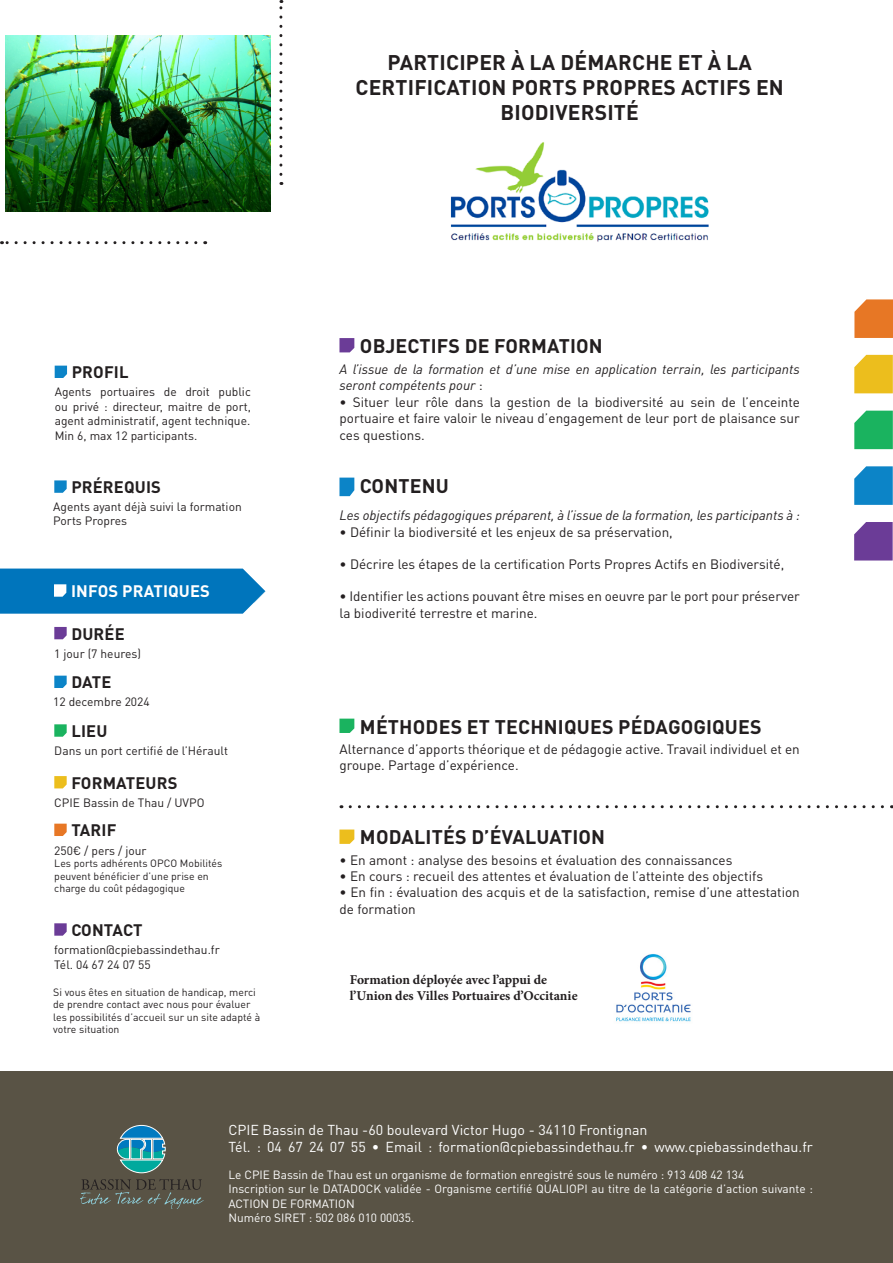
<style>
.page{position:relative;width:893px;height:1263px;background:#fff}
.page>*{position:absolute;margin:0;border:0;box-sizing:border-box;transform-origin:0 0}
.t1{font:700 21px/25.2px "DINOT";letter-spacing:.01em;color:#231f20;text-align:center}
.t2{font:700 19.5px "DINOT";letter-spacing:.01em;color:#231f20}
.t3{font:700 16.5px "DINOT";letter-spacing:.01em;color:#231f20}
.t4{font:700 16.5px "DINOT";letter-spacing:.01em;color:#fff}
.t5{font:14.25px "DINOT";color:#fff}
.t6{font:13.5px/16.2px "DINOT";color:#231f20}
.t7{font:italic 13.5px/16.5px "DINOT";color:#231f20}
.t8{font:700 13.5px/16.2px "Minion Pro";color:#231f20}
.t9{font:12px/14.4px "DINOT";color:#231f20}
.t10{font:11.85px/14.2px "DINOT";color:#fff}
.t11{font:10.5px/12.6px "DINOT";color:#231f20}
.s1{font-style:normal}
</style>
<div class="page">
<svg style="left:55px;top:366px;width:12px;height:12px"></svg>
<svg style="left:54px;top:627px;width:13px;height:12px"></svg>
<svg style="left:54px;top:676px;width:13px;height:12px"></svg>
<svg style="left:54px;top:724px;width:13px;height:13px"></svg>
<svg style="left:54px;top:776px;width:13px;height:12px"></svg>
<svg style="left:54px;top:824px;width:13px;height:12px"></svg>
<svg style="left:54px;top:923px;width:13px;height:13px"></svg>
<svg style="left:339px;top:719px;width:15px;height:14px"></svg>
<svg style="left:339px;top:829px;width:15px;height:15px"></svg>
<svg style="left:2px;top:241px;width:194px;height:3px"></svg>
<svg style="left:279px;top:0;width:3px;height:174px"></svg>
<svg style="left:341px;top:805px;width:541px;height:3px"></svg>
<svg style="left:0;top:568px;width:265px;height:46px"></svg>
<div style="left:0;top:1071px;width:893px;height:192px;background:#595345"></div>
<svg style="left:854px;top:522px;width:39px;height:38px"></svg>
<svg style="left:854px;top:466px;width:39px;height:39px"></svg>
<svg style="left:854px;top:411px;width:39px;height:38px"></svg>
<svg style="left:854px;top:355px;width:39px;height:38px"></svg>
<svg style="left:854px;top:299px;width:39px;height:39px"></svg>
<svg style="left:117px;top:1125px;width:49px;height:48px"></svg>
<svg style="left:80px;top:1179px;width:124px;height:30px"></svg>
<img style="left:5px;top:35px;width:266px;height:177px">
<svg style="left:54px;top:480px;width:13px;height:13px"></svg>
<img style="left:616px;top:954px;width:75px;height:68px">
<img style="left:450px;top:142px;width:259px;height:100px">
<svg style="left:339px;top:338px;width:15px;height:14px"></svg>
<svg style="left:339px;top:478px;width:15px;height:18px"></svg>
<p class="t1" style="left:355px;top:49px;width:430px">PARTICIPER À LA DÉMARCHE ET À LA<br>CERTIFICATION PORTS PROPRES ACTIFS EN<br>BIODIVERSITÉ</p>
<p class="t3" style="left:72px;top:361px;width:58px">PROFIL</p>
<p class="t9" style="left:55px;top:384px;width:198px;text-align:justify">Agents portuaires de droit public ou privé : directeur, maitre de port, agent administratif, agent technique.</p>
<p class="t9" style="left:55px;top:428px;width:144px">Min 6, max 12 participants.</p>
<p class="t3" style="left:71px;top:476px;width:91px">PRÉREQUIS</p>
<p class="t9" style="left:53px;top:499px;width:190px">Agents ayant déjà suivi la formation<br>Ports Propres</p>
<p class="t4" style="left:71px;top:580px;width:141px">INFOS PRATIQUES</p>
<p class="t3" style="left:71px;top:622px;width:55px">DURÉE</p>
<p class="t9" style="left:54px;top:646px;width:88px">1 jour (7 heures)</p>
<p class="t3" style="left:71px;top:671px;width:42px">DATE</p>
<p class="t9" style="left:53px;top:693px;width:98px">12 decembre 2024</p>
<p class="t3" style="left:71px;top:720px;width:38px">LIEU</p>
<p class="t9" style="left:54px;top:743px;width:175px">Dans un port certifié de l’Hérault</p>
<p class="t3" style="left:71px;top:771px;width:108px">FORMATEURS</p>
<p class="t9" style="left:54px;top:795px;width:152px">CPIE Bassin de Thau / UVPO</p>
<p class="t3" style="left:71px;top:819px;width:47px">TARIF</p>
<p class="t9" style="left:54px;top:842px;width:94px">250€ / pers / jour</p>
<p class="t11" style="left:54px;top:856px;width:169px">Les ports adhérents OPCO Mobilités peuvent bénéficier d’une prise en charge du coût pédagogique</p>
<p class="t3" style="left:71px;top:919px;width:73px">CONTACT</p>
<p class="t9" style="left:54px;top:942px;width:167px">formation@cpiebassindethau.fr<br>Tél. 04 67 24 07 55</p>
<p class="t11" style="left:53px;top:985px;width:208px">Si vous êtes en situation de handicap, merci de prendre contact avec nous pour évaluer les possibilités d’accueil sur un site adapté à votre situation</p>
<p class="t2" style="left:360px;top:333px;width:244px">OBJECTIFS DE FORMATION</p>
<p class="t7" style="left:339px;top:360px;width:462px">A l’issue de la formation et d’une mise en application terrain, les participants seront compétents pour <span class="s1">:</span></p>
<p class="t6" style="left:339px;top:393px;width:462px;text-align:justify">• Situer leur rôle dans la gestion de la biodiversité au sein de l’enceinte portuaire et faire valoir le niveau d’engagement de leur port de plaisance sur ces questions.</p>
<p class="t2" style="left:360px;top:472px;width:90px">CONTENU</p>
<p class="t7" style="left:339px;top:507px;width:462px">Les objectifs pédagogiques préparent, à l’issue de la formation, les participants à :</p>
<p class="t6" style="left:339px;top:523px;width:335px">• Définir la biodiversité et les enjeux de sa préservation,</p>
<p class="t6" style="left:339px;top:555px;width:446px">• Décrire les étapes de la certification Ports Propres Actifs en Biodiversité,</p>
<p class="t6" style="left:339px;top:588px;width:462px">• Identifier les actions pouvant être mises en oeuvre par le port pour préserver la biodiverité terrestre et marine.</p>
<p class="t2" style="left:360px;top:713px;width:403px">MÉTHODES ET TECHNIQUES PÉDAGOGIQUES</p>
<p class="t6" style="left:339px;top:740px;width:462px">Alternance d’apports théorique et de pédagogie active. Travail individuel et en groupe. Partage d’expérience.</p>
<p class="t2" style="left:360px;top:824px;width:247px">MODALITÉS D’ÉVALUATION</p>
<p class="t6" style="left:339px;top:851px;width:394px">• En amont : analyse des besoins et évaluation des connaissances</p>
<p class="t6" style="left:339px;top:868px;width:425px">• En cours : recueil des attentes et évaluation de l’atteinte des objectifs</p>
<p class="t6" style="left:339px;top:884px;width:462px">• En fin : évaluation des acquis et de la satisfaction, remise d’une attestation de formation</p>
<p class="t8" style="left:350px;top:971px;width:229px">Formation déployée avec l’appui de l’Union des Villes Portuaires d’Occitanie</p>
<p class="t5" style="left:228px;top:1120px;width:421px">CPIE Bassin de Thau -60 boulevard Victor Hugo - 34110 Frontignan</p>
<p class="t5" style="left:228px;top:1137px;width:586px">Tél. : 04 67 24 07 55 • Email : formation@cpiebassindethau.fr • www.cpiebassindethau.fr</p>
<p class="t10" style="left:228px;top:1167px;width:517px">Le CPIE Bassin de Thau est un organisme de formation enregistré sous le numéro : 913 408 42 134</p>
<p class="t10" style="left:228px;top:1181px;width:586px">Inscription sur le DATADOCK validée - Organisme certifié QUALIOPI au titre de la catégorie d’action suivante :<br>ACTION DE FORMATION</p>
<p class="t10" style="left:228px;top:1210px;width:187px">Numéro SIRET : 502 086 010 00035.</p>
</div>
